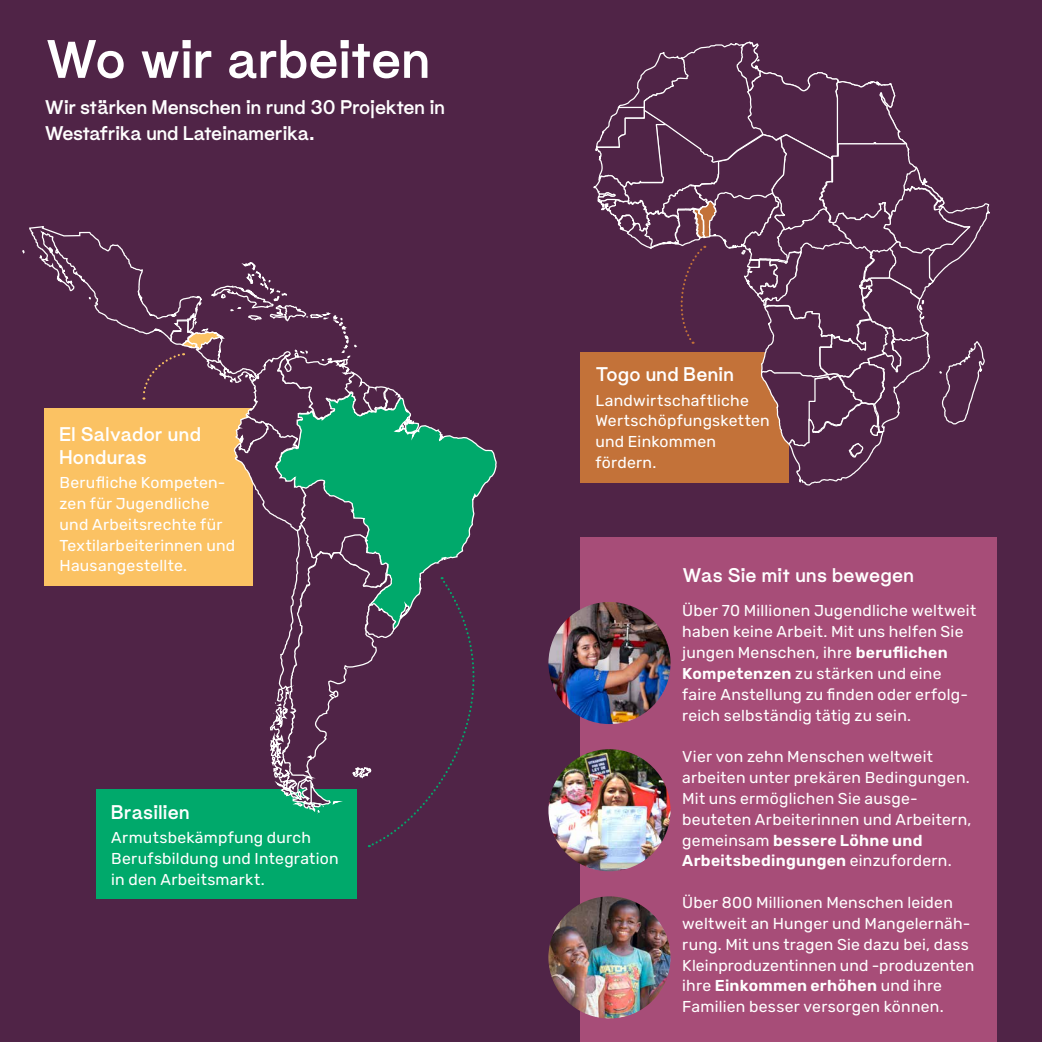
<style>
.page{position:relative;width:1042px;height:1042px;background:#502447}
.page>*{position:absolute;margin:0;border:0;box-sizing:border-box;transform-origin:0 0}
.t1{font:700 52.5px "Maxeville";letter-spacing:-.01em;color:#fff}
.t2{font:700 19.25px/26.2px "Maxeville";color:#fff}
.t3{font:15.75px/20.8px "Rubik";letter-spacing:.015em;color:#fff}
.s1{font-weight:600}
</style>
<div class="page">
<div style="left:580px;top:538px;width:417px;height:504px;background:#a74d78"></div>
<div style="left:580px;top:352px;width:209px;height:131px;background:#c37239"></div>
<svg style="left:593px;top:41px;width:397px;height:445px"></svg>
<div style="left:96px;top:789px;width:261px;height:110px;background:#00a96b"></div>
<svg style="left:22px;top:226px;width:475px;height:621px"></svg>
<img style="left:548px;top:896px;width:122px;height:122px;border-radius:61px">
<img style="left:548px;top:749px;width:122px;height:122px;border-radius:61px">
<img style="left:548px;top:602px;width:122px;height:122px;border-radius:61px">
<h1 class="t1" style="left:45px;top:24px;width:387px">Wo wir arbeiten</h1>
<p class="t2" style="left:45px;top:94px;width:402px">Wir stärken Menschen in rund 30 Projekten in<br>Westafrika und Lateinamerika.</p>
<p class="t2" style="left:60px;top:423px;width:143px;line-height:22.8px">El Salvador und<br>Honduras</p>
<p class="t3" style="left:60px;top:472px;width:177px">Berufliche Kompeten&shy;zen für Jugendliche und Arbeitsrechte für<br>Textilarbeiterinnen und<br>Hausangestellte.</p>
<p class="t2" style="left:111px;top:798px;width:80px">Brasilien</p>
<p class="t3" style="left:111px;top:827px;width:229px">Armutsbekämpfung durch<br>Berufsbildung und Integration in den Arbeitsmarkt.</p>
<p class="t2" style="left:595px;top:361px;width:140px">Togo und Benin</p>
<p class="t3" style="left:595px;top:390px;width:176px">Landwirtschaftliche<br>Wertschöpfungsketten und Einkommen fördern.</p>
<p class="t2" style="left:682px;top:562px;width:233px">Was Sie mit uns bewegen</p>
<p class="t3" style="left:682px;top:601px;width:295px">Über 70 Millionen Jugendliche weltweit haben keine Arbeit. Mit uns helfen Sie jungen Menschen, ihre <span class="s1">beruflichen Kompetenzen</span> zu stärken und eine faire Anstellung zu finden oder erfolg&shy;reich selbständig tätig zu sein.</p>
<p class="t3" style="left:682px;top:747px;width:291px">Vier von zehn Menschen weltweit arbeiten unter prekären Bedingungen.<br>Mit uns ermöglichen Sie ausge&shy;beuteten Arbeiterinnen und Arbeitern, gemeinsam <span class="s1">bessere Löhne und Arbeitsbedingungen</span> einzufordern.</p>
<p class="t3" style="left:682px;top:892px;width:293px">Über 800 Millionen Menschen leiden weltweit an Hunger und Mangelernäh&shy;rung. Mit uns tragen Sie dazu bei, dass Kleinproduzentinnen und -produzenten ihre <span class="s1">Einkommen erhöhen</span> und ihre Familien besser versorgen können.</p>
</div>
